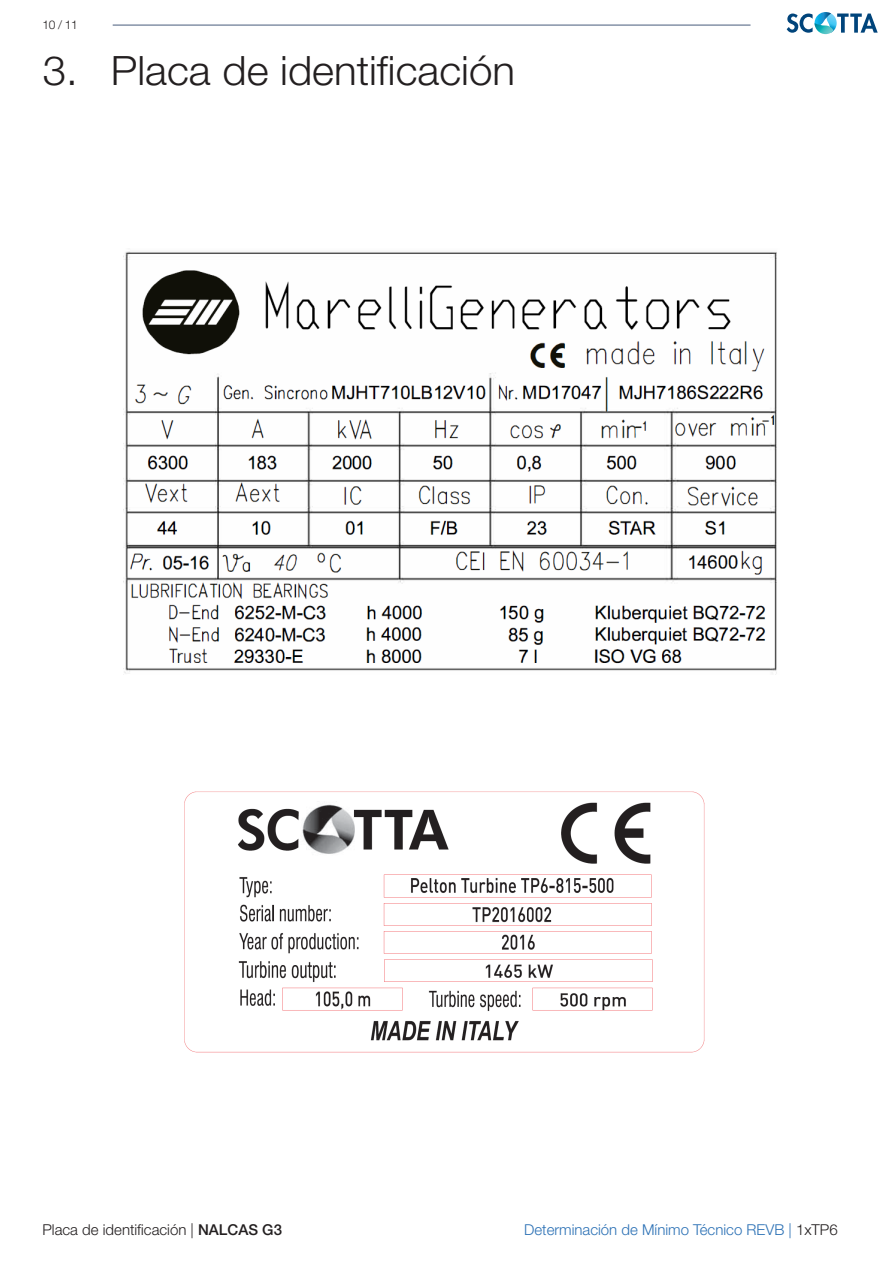
<style>
.page{position:relative;width:893px;height:1263px;background:#fff}
.page>*{position:absolute;margin:0;border:0;box-sizing:border-box;transform-origin:0 0}
.t1{font:300 40.5px "Helvetica Neue LT Std";color:#231f20;scale:1.04 1}
.t2{font:300 15px "Helvetica Neue LT Std";color:#2c71b5}
.t3{font:300 15px "Helvetica Neue LT Std";color:#231f20}
.t4{font:300 12px "Helvetica Neue LT Std";color:#231f20}
.s1{font-weight:500}
.s2{color:#231f20}
</style>
<div class="page">
<hr style="left:113px;top:25px;width:637px;height:1px;background:#18325a">
<svg style="left:787px;top:12px;width:91px;height:22px"></svg>
<img style="left:123px;top:251px;width:654px;height:424px">
<img style="left:184px;top:791px;width:521px;height:262px">
<p class="t4" style="left:43px;top:18px;width:37px">10 / 11</p>
<p class="t1" style="left:43px;top:46px;width:456px">3. Placa de identificación</p>
<p class="t3" style="left:43px;top:1221px;width:241px">Placa de identificación | <span class="s1">NALCAS G3</span></p>
<p class="t2" style="left:524px;top:1221px;width:315px">Determinación de Mínimo Técnico REVB | <span class="s2">1xTP6</span></p>
</div>
